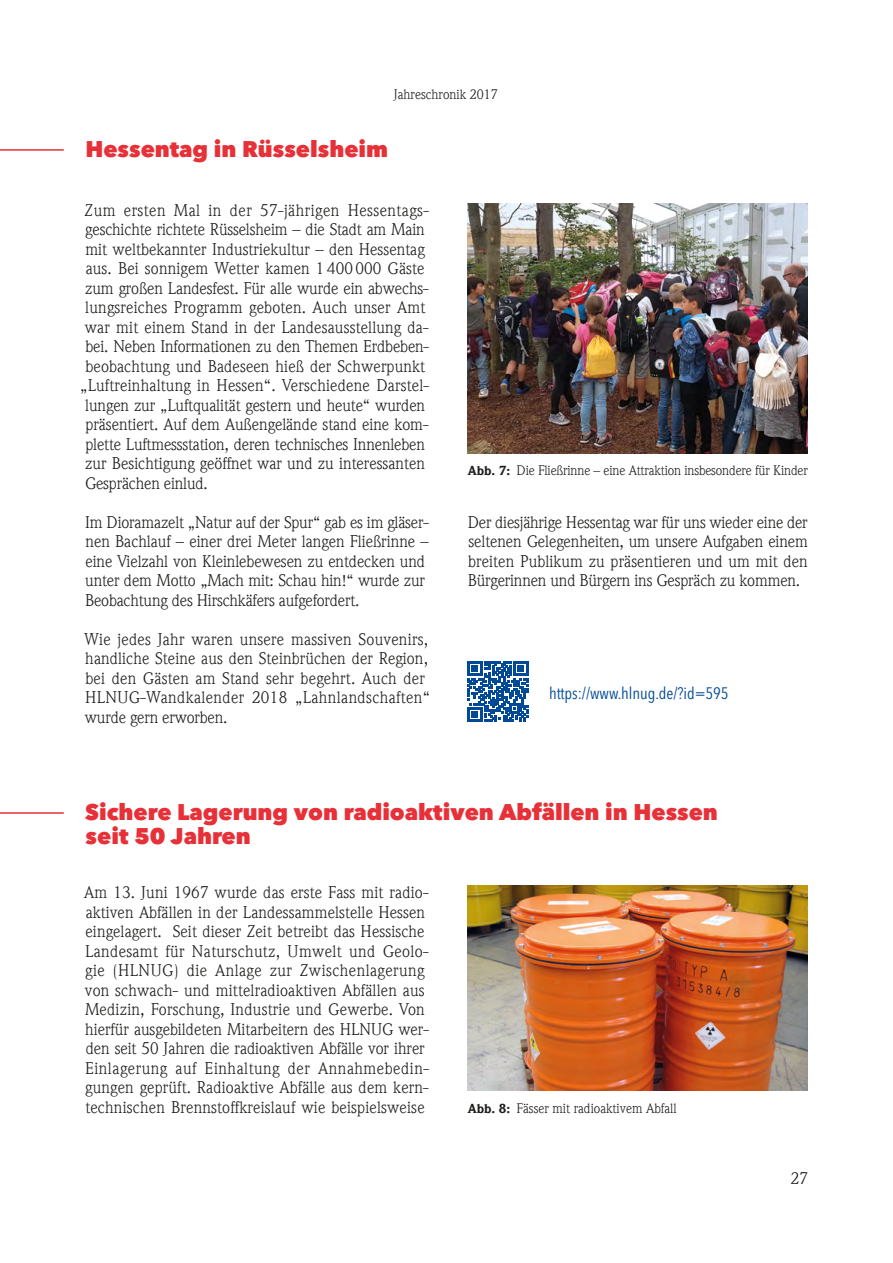
<style>
.page{position:relative;width:893px;height:1263px;background:#fff}
.page>*{position:absolute;margin:0;border:0;box-sizing:border-box;transform-origin:0 0}
.t1{font:800 22.5px/24px "Avenir Next LT Pro";color:#e73037}
.t2{font:16.5px/19.5px "ITC Weidemann Com";letter-spacing:.005em;color:#1d1d1b}
.t3{font:16.5px "ITC Weidemann Com";letter-spacing:.03em;color:#1d1d1b}
.t4{font:condensed 16.5px "Avenir Next LT Pro";letter-spacing:-.005em;color:#004996}
.t5{font:13.5px "ITC Weidemann Com";letter-spacing:-.01em;color:#1d1d1b}
.s1{font-weight:900;font-size:12.75px}
</style>
<div class="page">
<hr style="left:0;top:149px;width:64px;height:2px;background:#e73037">
<hr style="left:0;top:812px;width:64px;height:2px;background:#e73037">
<img style="left:468px;top:885px;width:340px;height:206px">
<img style="left:468px;top:204px;width:340px;height:249px">
<svg style="left:468px;top:661px;width:60px;height:61px"></svg>
<p class="t5" style="left:394px;top:86px;width:106px">Jahreschronik 2017</p>
<h1 class="t1" style="left:85px;top:137px;width:304px">Hessentag in Rüsselsheim</h1>
<p class="t3" style="left:85px;top:200px;width:346px">Zum ersten Mal in der 57-jährigen Hessentags-</p>
<p class="t2" style="left:85px;top:220px;width:341px">geschichte richtete Rüsselsheim – die Stadt am Main</p>
<p class="t2" style="left:85px;top:239px;width:341px">mit weltbekannter Industriekultur – den Hessentag</p>
<p class="t2" style="left:86px;top:259px;width:340px">aus. Bei sonnigem Wetter kamen 1 400 000 Gäste</p>
<p class="t2" style="left:85px;top:278px;width:345px">zum großen Landesfest. Für alle wurde ein abwechs-</p>
<p class="t2" style="left:85px;top:298px;width:341px">lungsreiches Programm geboten. Auch unser Amt</p>
<p class="t2" style="left:85px;top:317px;width:345px">war mit einem Stand in der Landesausstellung da-</p>
<p class="t2" style="left:85px;top:337px;width:345px">bei. Neben Informationen zu den Themen Erdbeben-</p>
<p class="t2" style="left:85px;top:356px;width:341px">beobachtung und Badeseen hieß der Schwerpunkt</p>
<p class="t2" style="left:80px;top:376px;width:350px">„Luftreinhaltung in Hessen“. Verschiedene Darstel-</p>
<p class="t2" style="left:85px;top:395px;width:341px">lungen zur „Luftqualität gestern und heute“ wurden</p>
<p class="t2" style="left:86px;top:415px;width:344px">präsentiert. Auf dem Außengelände stand eine kom-</p>
<p class="t2" style="left:86px;top:434px;width:341px">plette Luftmessstation, deren technisches Innenleben</p>
<p class="t2" style="left:85px;top:454px;width:341px">zur Besichtigung geöffnet war und zu interessanten</p>
<p class="t2" style="left:85px;top:473px;width:124px">Gesprächen einlud.</p>
<p class="t2" style="left:85px;top:512px;width:345px">Im Dioramazelt „Natur auf der Spur“ gab es im gläser&shy;nen Bachlauf – einer drei Meter langen Fließrinne – eine Vielzahl von Kleinlebewesen zu entdecken und unter dem Motto „Mach mit: Schau hin!“ wurde zur Beobachtung des Hirschkäfers aufgefordert.</p>
<p class="t2" style="left:84px;top:629px;width:347px">Wie jedes Jahr waren unsere massiven Souvenirs, handliche Steine aus den Steinbrüchen der Region, bei den Gästen am Stand sehr begehrt. Auch der HLNUG-Wandkalender 2018 „Lahnlandschaften“ wurde gern erworben.</p>
<p class="t5" style="left:468px;top:462px;width:342px"><span class="s1">Abb. 7:</span> Die Fließrinne – eine Attraktion insbesondere für Kinder</p>
<p class="t2" style="left:468px;top:513px;width:342px;text-align:justify">Der diesjährige Hessentag war für uns wieder eine der seltenen Gelegenheiten, um unsere Aufgaben einem breiten Publikum zu präsentieren und um mit den Bürgerinnen und Bürgern ins Gespräch zu kommen.</p>
<p class="t4" style="left:549px;top:683px;width:181px">https://www.hlnug.de/?id=595</p>
<h1 class="t1" style="left:85px;top:800px;width:634px">Sichere Lagerung von radioaktiven Abfällen in Hessen seit 50 Jahren</h1>
<p class="t2" style="left:84px;top:883px;width:346px">Am 13. Juni 1967 wurde das erste Fass mit radio&shy;aktiven Abfällen in der Landessammelstelle Hessen eingelagert. Seit dieser Zeit betreibt das Hessische Landesamt für Naturschutz, Umwelt und Geolo&shy;gie (HLNUG) die Anlage zur Zwischenlagerung von schwach- und mittelradioaktiven Abfällen aus Medizin, Forschung, Industrie und Gewerbe. Von hierfür ausgebildeten Mitarbeitern des HLNUG wer&shy;den seit 50 Jahren die radioaktiven Abfälle vor ihrer Einlagerung auf Einhaltung der Annahmebedin&shy;gungen geprüft. Radioaktive Abfälle aus dem kern&shy;technischen Brennstoffkreislauf wie beispielsweise</p>
<p class="t5" style="left:468px;top:1101px;width:210px"><span class="s1">Abb. 8:</span> Fässer mit radioaktivem Abfall</p>
<p class="t2" style="left:791px;top:1169px;width:19px">27</p>
</div>
